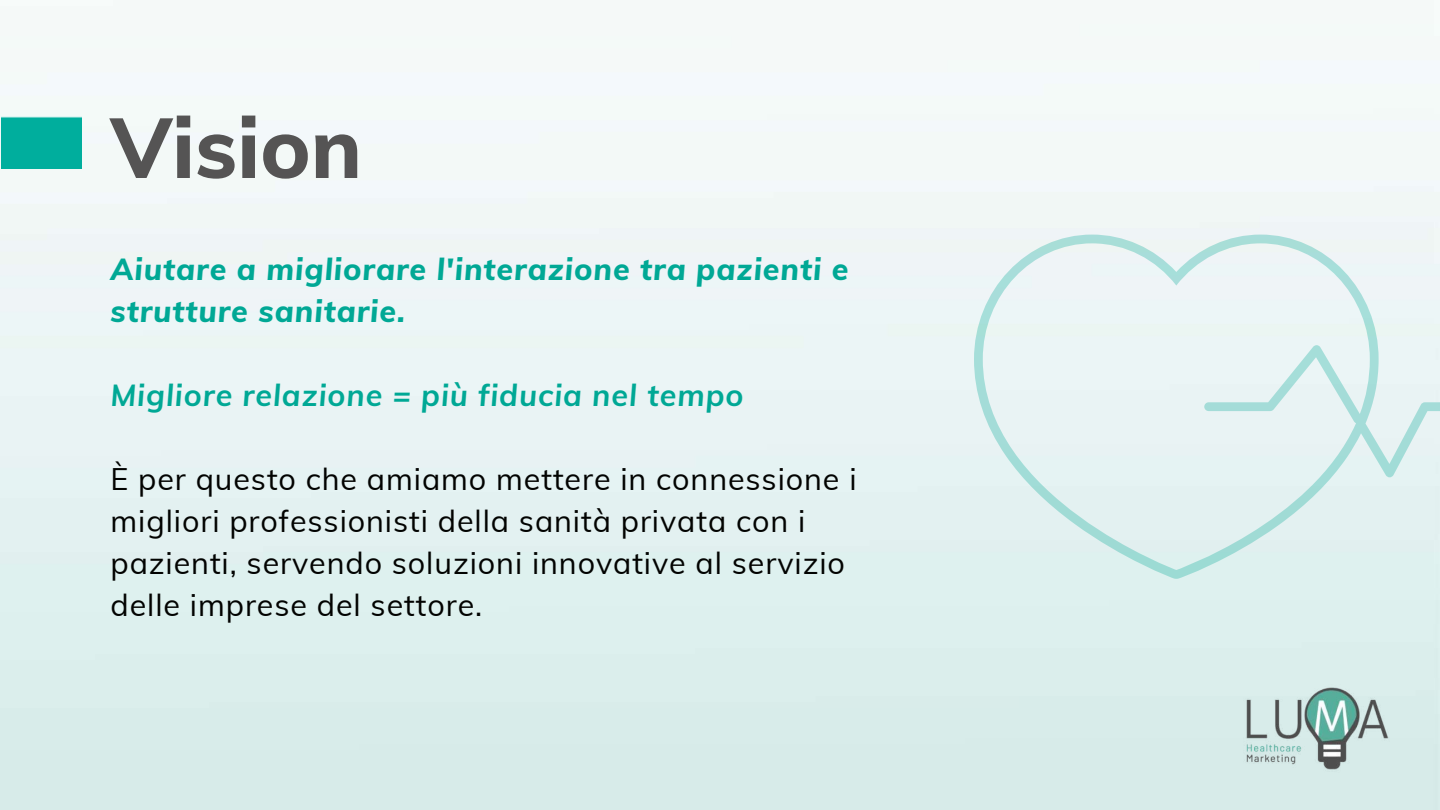
<style>
.page{position:relative;width:1440px;height:810px;background:#fff}
.page>*{position:absolute;margin:0;border:0;box-sizing:border-box;transform-origin:0 0}
.t1{font:800 83.8px "Muli";color:#555454}
.t2{font:30.5px/42px "Muli";letter-spacing:.03em;color:#020301}
.t3{font:italic 800 30.5px/42px "Muli";letter-spacing:.03em;color:#00a895}
.t4{font:italic 700 30.5px "Muli";letter-spacing:.03em;color:#00a895}
</style>
<div class="page">
<img style="left:0;top:24px;width:1440px;height:786px">
<img style="left:1235px;top:675px;width:166px;height:107px">
<svg style="left:974px;top:235px;width:466px;height:344px;fill:#e9f3f3"></svg>
<div style="left:2px;top:116px;width:79px;height:52px;background:#00ae9d"></div>
<h1 class="t1" style="left:110px;top:94px;width:253px">Vision</h1>
<p class="t3" style="left:110px;top:247px;width:740px">Aiutare a migliorare l'interazione tra pazienti e strutture sanitarie.</p>
<p class="t4" style="left:110px;top:375px;width:635px">Migliore relazione = più fiducia nel tempo</p>
<p class="t2" style="left:110px;top:457px;width:748px">È per questo che amiamo mettere in connessione i migliori professionisti della sanità privata con i pazienti, servendo soluzioni innovative al servizio delle imprese del settore.</p>
</div>
